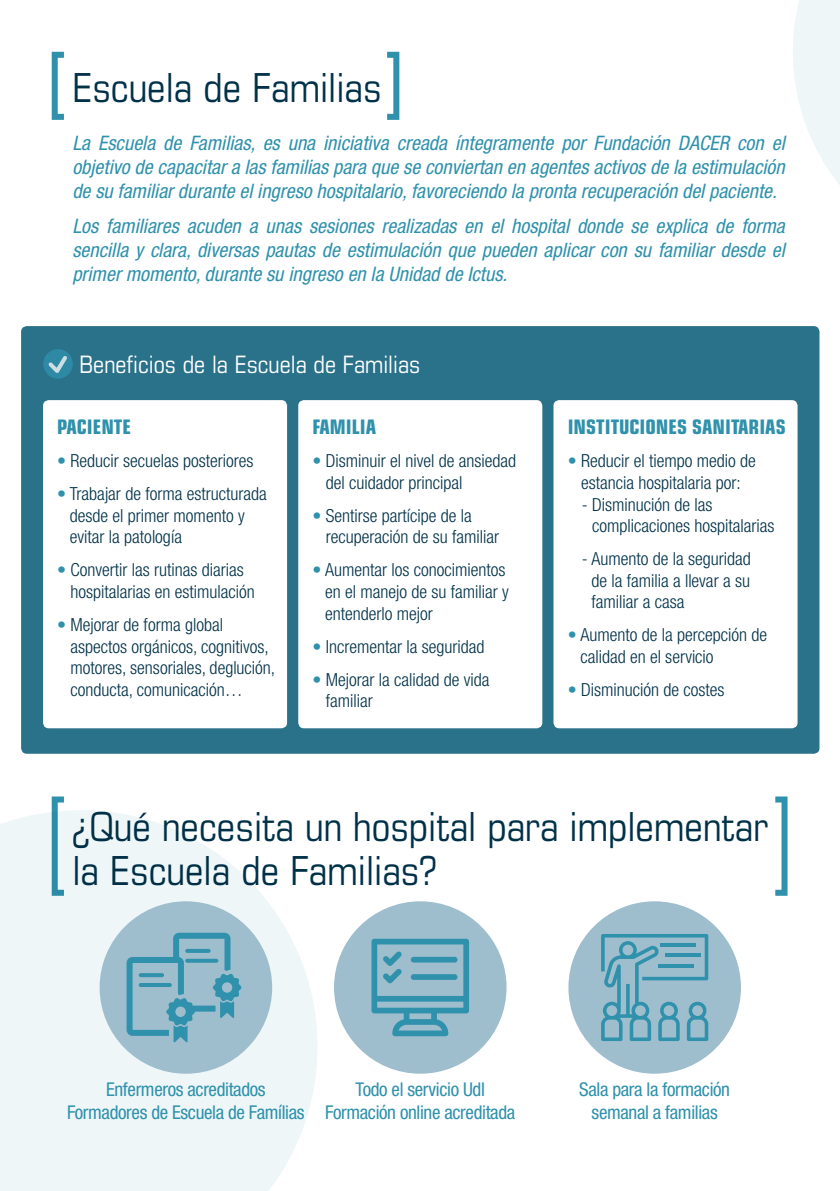
<style>
.page{position:relative;width:840px;height:1191px;background:#fff}
.page>*{position:absolute;margin:0;border:0;box-sizing:border-box;transform-origin:0 0}
.Apartat{font:condensed 40px/44px "Eurostile LT Std";color:#003148}
.Text{font:condensed 24px "Eurostile LT Std";color:#fff}
.Text-2{font:italic condensed 20px/24px "Helvetica Neue LT Pro";color:#2f91ac;text-align:justify}
.Text-3{font:700 condensed 20px "Eurostile LT Std";color:#2f91ac}
.Text-4{font:condensed 19px/22.8px "Helvetica Neue LT Pro";letter-spacing:-.02em;color:#2f91ac;text-align:center}
.Text-5{font:300 condensed 18px/21.6px "Helvetica Neue LT Pro";color:#003148}
.s1{color:#2f91ac}
</style>
<div class="page">
<div style="left:21px;top:326px;width:798px;height:427px;background:#2a718a;border-radius:6px"></div>
<div style="left:43px;top:400px;width:244px;height:328px;background:#fff;border-radius:6px"></div>
<div style="left:298px;top:400px;width:244px;height:328px;background:#fff;border-radius:6px"></div>
<div style="left:553px;top:400px;width:244px;height:328px;background:#fff;border-radius:6px"></div>
<svg style="left:43px;top:349px;width:30px;height:30px"></svg>
<svg style="left:45px;top:352px;width:25px;height:25px"></svg>
<svg style="left:52px;top:52px;width:12px;height:68px"></svg>
<svg style="left:52px;top:796px;width:12px;height:14px"></svg>
<svg style="left:775px;top:796px;width:12px;height:99px"></svg>
<svg style="left:387px;top:52px;width:12px;height:68px"></svg>
<svg style="left:0;top:810px;width:317px;height:381px;fill:#eef6f8"></svg>
<div style="left:100px;top:901px;width:172px;height:172px;background:#9ebece;border-radius:50%"></div>
<div style="left:334px;top:901px;width:172px;height:172px;background:#9ebece;border-radius:50%"></div>
<div style="left:568px;top:901px;width:172px;height:172px;background:#9ebece;border-radius:50%"></div>
<svg style="left:126px;top:932px;width:115px;height:110px"></svg>
<svg style="left:601px;top:934px;width:107px;height:107px"></svg>
<svg style="left:371px;top:938px;width:98px;height:98px"></svg>
<svg style="left:793px;top:0;width:46px;height:184px"></svg>
<p class="Apartat" style="left:72px;top:65px;width:310px">Escuela de Familias</p>
<p class="Text-2" style="left:72px;top:131px;width:713px">La Escuela de Familias, es una iniciativa creada íntegramente por Fundación DACER con el objetivo de capacitar a las familias para que se conviertan en agentes activos de la estimulación de su familiar durante el ingreso hospitalario, favoreciendo la pronta recuperación del paciente.</p>
<p class="Text-2" style="left:72px;top:214px;width:713px">Los familiares acuden a unas sesiones realizadas en el hospital donde se explica de forma sencilla y clara, diversas pautas de estimulación que pueden aplicar con su familiar desde el primer momento, durante su ingreso en la Unidad de Ictus.</p>
<p class="Text" style="left:79px;top:350px;width:342px">Beneficios de la Escuela de Familias</p>
<p class="Text-3" style="left:57px;top:415px;width:75px">PACIENTE</p>
<p class="Text-5" style="left:57px;top:450px;width:198px"><span class="s1">•</span> Reducir secuelas posteriores</p>
<p class="Text-5" style="left:70px;top:483px;width:198px;text-indent:-13px"><span class="s1">•</span> Trabajar de forma estructurada desde el primer momento y evitar la patología</p>
<p class="Text-5" style="left:70px;top:559px;width:186px;text-indent:-13px"><span class="s1">•</span> Convertir las rutinas diarias hospitalarias en estimulación</p>
<p class="Text-5" style="left:70px;top:613px;width:206px;text-indent:-13px"><span class="s1">•</span> Mejorar de forma global aspectos orgánicos, cognitivos, motores, sensoriales, deglución, conducta, comunicación…</p>
<p class="Text-3" style="left:312px;top:415px;width:65px">FAMILIA</p>
<p class="Text-5" style="left:325px;top:450px;width:192px;text-indent:-13px"><span class="s1">•</span> Disminuir el nivel de ansiedad del cuidador principal</p>
<p class="Text-5" style="left:325px;top:504px;width:175px;text-indent:-13px"><span class="s1">•</span> Sentirse partícipe de la recuperación de su familiar</p>
<p class="Text-5" style="left:325px;top:559px;width:185px;text-indent:-13px"><span class="s1">•</span> Aumentar los conocimientos en el manejo de su familiar y entenderlo mejor</p>
<p class="Text-5" style="left:312px;top:635px;width:173px"><span class="s1">•</span> Incrementar la seguridad</p>
<p class="Text-5" style="left:325px;top:668px;width:165px;text-indent:-13px"><span class="s1">•</span> Mejorar la calidad de vida familiar</p>
<p class="Text-3" style="left:567px;top:415px;width:219px">INSTITUCIONES SANITARIAS</p>
<p class="Text-5" style="left:567px;top:450px;width:189px;text-align:center"><span class="s1">•</span> Reducir el tiempo medio de estancia hospitalaria por:</p>
<p class="Text-5" style="left:591px;top:493px;width:184px;text-indent:-10px">- Disminución de las complicaciones hospitalarias</p>
<p class="Text-5" style="left:591px;top:548px;width:161px;text-align:justify;text-indent:-10px">- Aumento de la seguridad de la familia a llevar a su familiar a casa</p>
<p class="Text-5" style="left:580px;top:624px;width:188px;text-indent:-13px"><span class="s1">•</span> Aumento de la percepción de calidad en el servicio</p>
<p class="Text-5" style="left:567px;top:678px;width:158px"><span class="s1">•</span> Disminución de costes</p>
<p class="Apartat" style="left:72px;top:803px;width:697px">¿Qué necesita un hospital para implementar la Escuela de Familias?</p>
<p class="Text-4" style="left:67px;top:1077px;width:239px">Enfermeros acreditados<br>Formadores de Escuela de Famílias</p>
<p class="Text-4" style="left:325px;top:1077px;width:191px">Todo el servicio UdI<br>Formación online acreditada</p>
<p class="Text-4" style="left:579px;top:1077px;width:152px">Sala para la formación semanal a familias</p>
</div>
